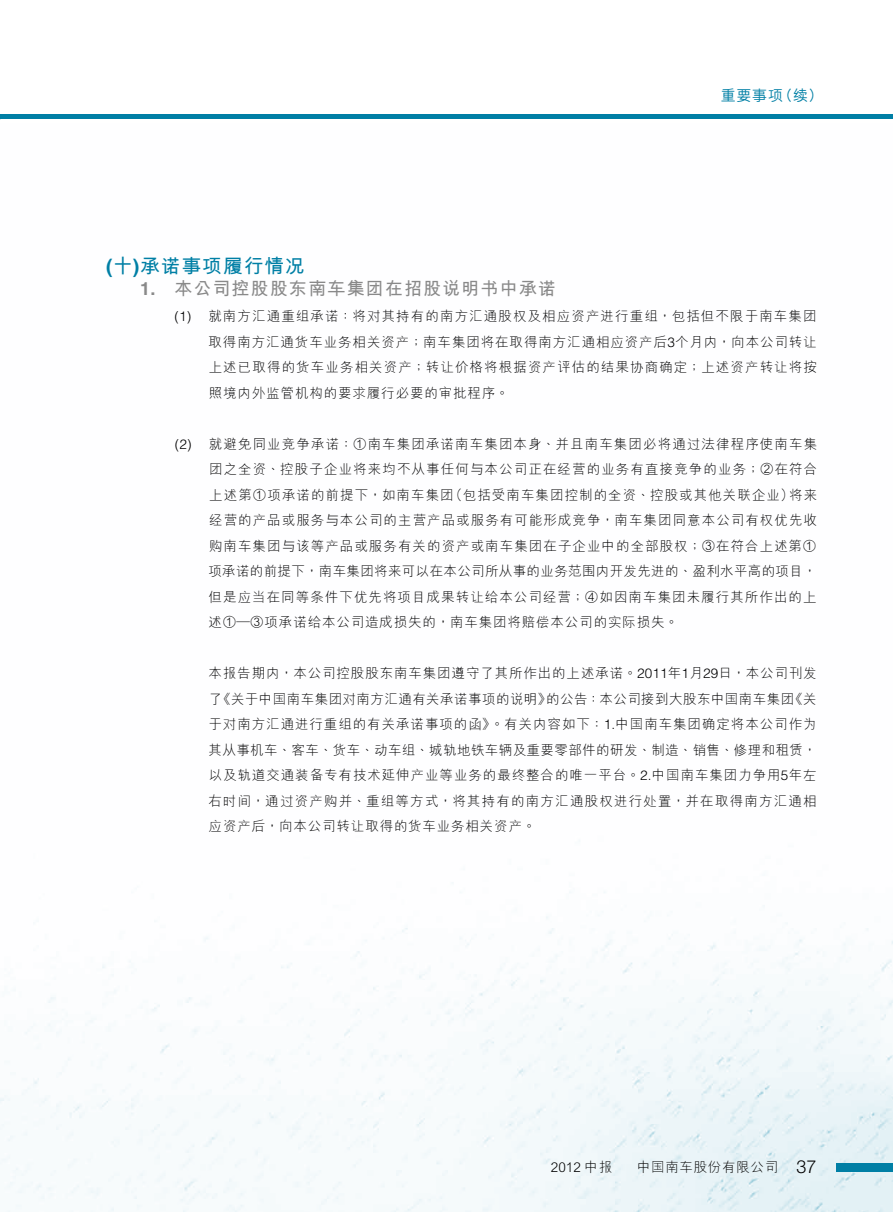
<style>
.page{position:relative;width:893px;height:1212px;background:#fff}
.page>*{position:absolute;margin:0;border:0;box-sizing:border-box;transform-origin:0 0}
.t1{font:700 19.5px "M Hei HKS";letter-spacing:.065em;color:#007fa5}
.t2{font:700 18px "M Hei HKS";letter-spacing:.065em;color:#898989}
.t3{font:500 15px "M Hei HKS";color:#007fa5}
.t4{font:300 13.5px/25.5px "M Hei HKS";letter-spacing:.065em;color:#000;text-align:justify}
.s1{font-family:"Helvetica LT Std"}
.s2{font-family:"Helvetica Neue LT Std";font-size:18px}
</style>
<div class="page">
<img style="left:0;top:882px;width:893px;height:330px">
<hr style="left:0;top:115px;width:893px;height:4px;background:#007fa5">
<div style="left:836px;top:1163px;width:57px;height:8px;background:#007fa5"></div>
<p class="t3" style="left:720px;top:84px;width:104px">重要事項（續）</p>
<h1 class="t1" style="left:106px;top:251px;width:200px"><span class="s1">(</span>十<span class="s1">)</span>承諾事項履行情況</h1>
<h2 class="t2" style="left:140px;top:276px;width:417px"><span class="s1">1.</span> 本公司控股股東南車集團在招股說明書中承諾</h2>
<p class="t4" style="left:209px;top:303px;width:610px;text-indent:-34px"><span class="s1">(1)</span> 就南方匯通重組承諾：將對其持有的南方匯通股權及相應資產進行重組，包括但不限於南車集團取得南方匯通貨車業務相關資產；南車集團將在取得南方匯通相應資產後<span class="s1">3</span>個月內，向本公司轉讓上述已取得的貨車業務相關資產；轉讓價格將根據資產評估的結果協商確定；上述資產轉讓將按照境內外監管機構的要求履行必要的審批程序。</p>
<p class="t4" style="left:208px;top:431px;width:610px;text-indent:-33px"><span class="s1">(2)</span> 就避免同業競爭承諾：①南車集團承諾南車集團本身、並且南車集團必將通過法律程序使南車集團之全資、控股子企業將來均不從事任何與本公司正在經營的業務有直接競爭的業務；②在符合上述第①項承諾的前提下，如南車集團（包括受南車集團控制的全資、控股或其他關聯企業）將來經營的產品或服務與本公司的主營產品或服務有可能形成競爭，南車集團同意本公司有權優先收購南車集團與該等產品或服務有關的資產或南車集團在子企業中的全部股權；③在符合上述第①項承諾的前提下，南車集團將來可以在本公司所從事的業務範圍內開發先進的、盈利水平高的項目，但是應當在同等條件下優先將項目成果轉讓給本公司經營；④如因南車集團未履行其所作出的上述①—③項承諾給本公司造成損失的，南車集團將賠償本公司的實際損失。</p>
<p class="t4" style="left:208px;top:660px;width:610px">本報告期內，本公司控股股東南車集團遵守了其所作出的上述承諾。<span class="s1">2011</span>年<span class="s1">1</span>月<span class="s1">29</span>日，本公司刊發了《關於中國南車集團對南方匯通有關承諾事項的說明》的公告：本公司接到大股東中國南車集團《關於對南方匯通進行重組的有關承諾事項的函》。有關內容如下：<span class="s1">1.</span>中國南車集團確定將本公司作為其從事機車、客車、貨車、動車組、城軌地鐵車輛及重要零部件的研發、製造、銷售、修理和租賃，以及軌道交通裝備專有技術延伸產業等業務的最終整合的唯一平台。<span class="s1">2.</span>中國南車集團力爭用<span class="s1">5</span>年左右時間，通過資產購並、重組等方式，將其持有的南方匯通股權進行處置，並在取得南方匯通相應資產後，向本公司轉讓取得的貨車業務相關資產。</p>
<p class="t4" style="left:551px;top:1154px;width:63px">2012 中報</p>
<p class="t4" style="left:637px;top:1154px;width:181px">中國南車股份有限公司 <span class="s2">37</span></p>
</div>
